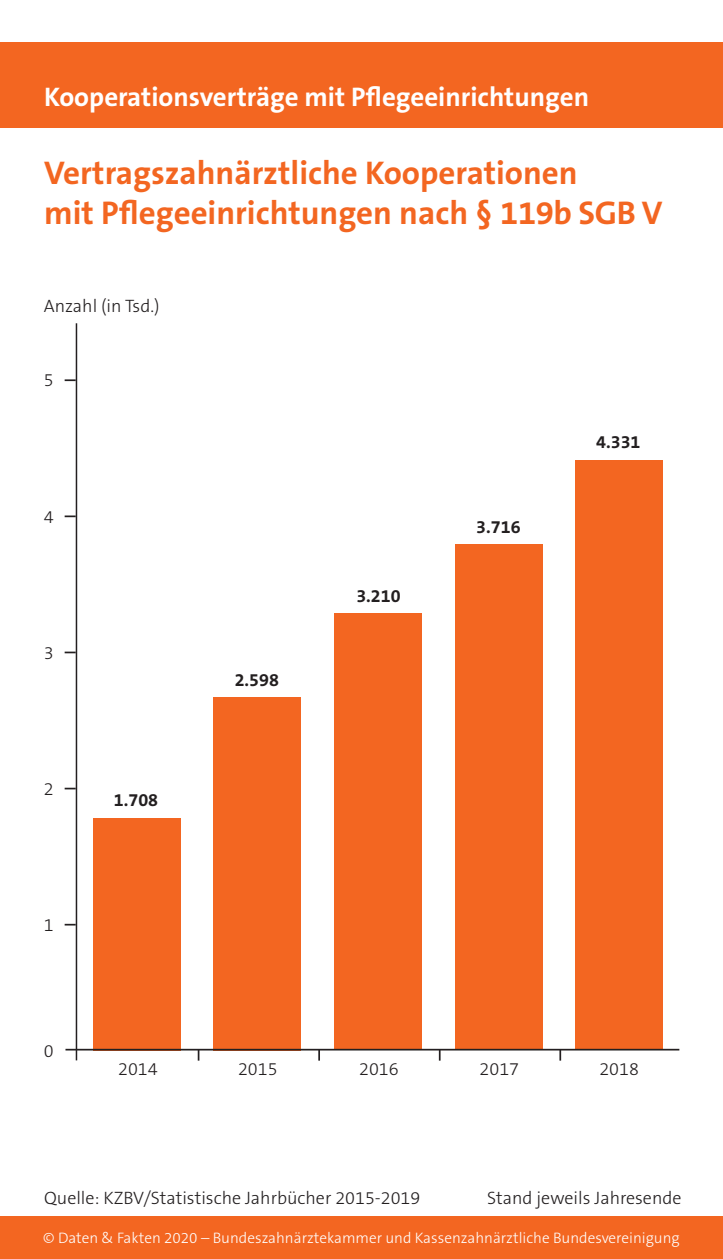
<style>
.page{position:relative;width:723px;height:1259px;background:#fff}
.page>*{position:absolute;margin:0;border:0;box-sizing:border-box;transform-origin:0 0}
.t1{font:700 33px/39.6px "The Sans B Plus W7";color:#f36621}
.t2{font:700 27px "The Sans B Plus W7";color:#fff}
.t3{font:300 18px "The Sans B Plus W3";color:#231f20}
.t4{font:700 18px "The Sans B Plus W7";color:#231f20}
.t5{font:300 15.3px "The Sans B Plus W3";color:#fff}
</style>
<div class="page">
<div style="left:0;top:43px;width:723px;height:85px;background:#f36621"></div>
<div style="left:0;top:1216px;width:723px;height:43px;background:#f36621"></div>
<div style="left:93px;top:818px;width:88px;height:232px;background:#f36621"></div>
<div style="left:213px;top:697px;width:88px;height:353px;background:#f36621"></div>
<div style="left:335px;top:613px;width:87px;height:437px;background:#f36621"></div>
<div style="left:455px;top:544px;width:88px;height:506px;background:#f36621"></div>
<div style="left:575px;top:460px;width:87px;height:590px;background:#f36621"></div>
<svg style="left:318px;top:1050px;width:2px;height:10px"></svg>
<svg style="left:559px;top:1050px;width:2px;height:10px"></svg>
<hr style="left:65px;top:1048px;width:614px;height:2px;background:#231f20">
<hr style="left:76px;top:323px;width:1px;height:737px;background:#231f20">
<svg style="left:65px;top:787px;width:11px;height:2px"></svg>
<svg style="left:65px;top:651px;width:11px;height:2px"></svg>
<svg style="left:65px;top:515px;width:11px;height:2px"></svg>
<svg style="left:65px;top:379px;width:11px;height:2px"></svg>
<h2 class="t2" style="left:44px;top:80px;width:546px">Kooperationsverträge mit Pflegeeinrichtungen</h2>
<h1 class="t1" style="left:44px;top:153px;width:620px">Vertragszahnärztliche Kooperationen<br>mit Pflegeeinrichtungen nach § 119b SGB V</h1>
<p class="t3" style="left:44px;top:294px;width:117px">Anzahl (in Tsd.)</p>
<p class="t3" style="left:44px;top:369px;width:11px">5</p>
<p class="t3" style="left:44px;top:505px;width:11px">4</p>
<p class="t3" style="left:44px;top:641px;width:11px">3</p>
<p class="t3" style="left:44px;top:777px;width:11px">2</p>
<p class="t3" style="left:44px;top:913px;width:11px">1</p>
<p class="t3" style="left:44px;top:1039px;width:11px">0</p>
<p class="t4" style="left:114px;top:788px;width:46px">1.708</p>
<p class="t4" style="left:235px;top:668px;width:46px">2.598</p>
<p class="t4" style="left:356px;top:584px;width:46px">3.210</p>
<p class="t4" style="left:476px;top:515px;width:46px">3.716</p>
<p class="t4" style="left:596px;top:430px;width:46px">4.331</p>
<p class="t3" style="left:118px;top:1057px;width:41px">2014</p>
<p class="t3" style="left:238px;top:1057px;width:41px">2015</p>
<p class="t3" style="left:359px;top:1057px;width:41px">2016</p>
<p class="t3" style="left:479px;top:1057px;width:41px">2017</p>
<p class="t3" style="left:599px;top:1057px;width:41px">2018</p>
<p class="t3" style="left:44px;top:1186px;width:378px">Quelle: KZBV/Statistische Jahrbücher 2015-2019</p>
<p class="t3" style="left:487px;top:1186px;width:196px">Stand jeweils Jahresende</p>
<p class="t5" style="left:43px;top:1228px;width:638px">© Daten &amp; Fakten 2020 – Bundeszahnärztekammer und Kassenzahnärztliche Bundesvereinigung</p>
</div>
